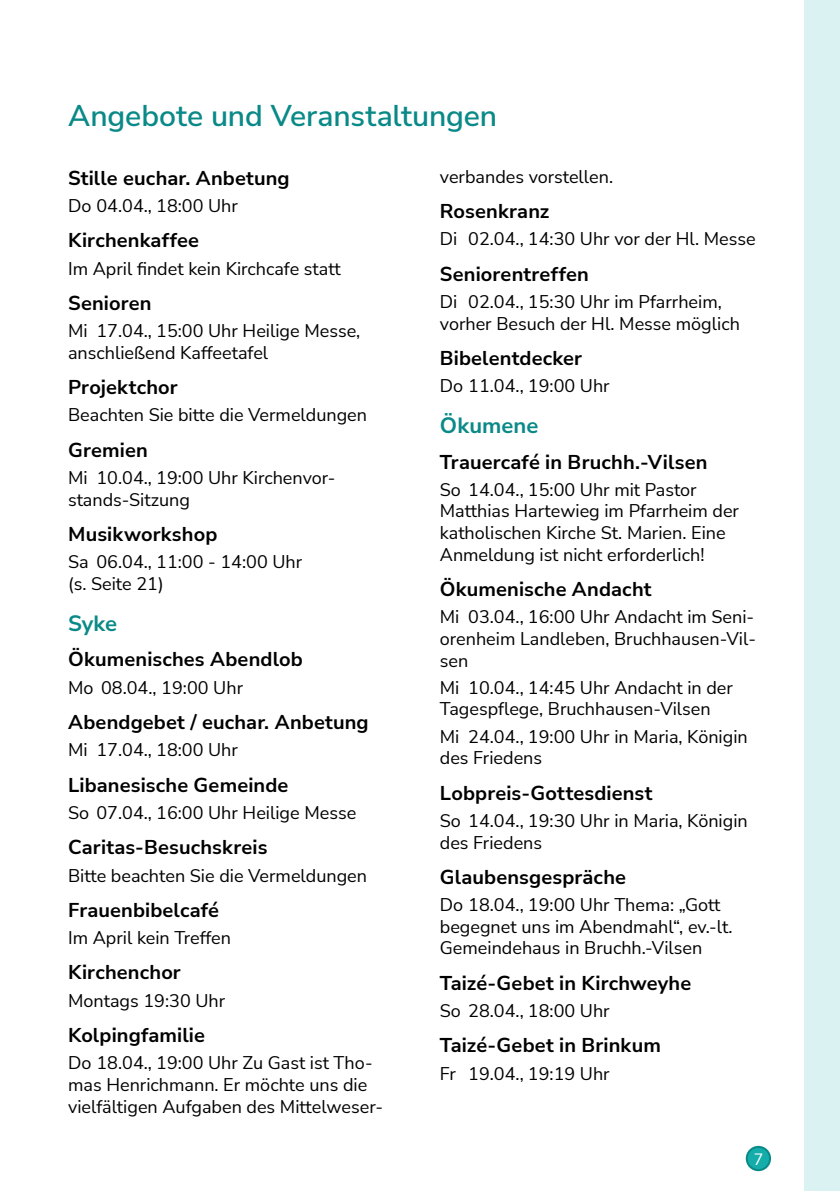
<style>
.page{position:relative;width:840px;height:1191px;background:#fff}
.page>*{position:absolute;margin:0;border:0;box-sizing:border-box;transform-origin:0 0}
.t1{font:600 30px "Nunito Sans";letter-spacing:-.005em;color:#098987}
.t2{font:700 22px "Nunito Sans";color:#098987}
.t3{font:700 20px "Nunito Sans";letter-spacing:.005em;color:#000}
.t4{font:18px/21.6px "Nunito Sans";color:#000}
.t5{font:16px "Nunito Sans";color:#fff}
</style>
<div class="page">
<div style="left:746px;top:1146px;width:23px;height:24px;background:#14adaa;border-radius:50%"></div>
<div style="left:745px;top:1145px;width:25px;height:26px;border:2px solid #098987;border-radius:50%"></div>
<div style="left:803px;top:0;width:36px;height:1191px;background:#dbf2f2"></div>
<h1 class="t1" style="left:68px;top:104px;width:430px">Angebote und Veranstaltungen</h1>
<p class="t3" style="left:68px;top:167px;width:223px">Stille euchar. Anbetung</p>
<p class="t4" style="left:68px;top:195px;width:171px">Do 04.04., 18:00 Uhr</p>
<p class="t3" style="left:68px;top:229px;width:132px">Kirchenkaffee</p>
<p class="t4" style="left:68px;top:257px;width:274px">Im April findet kein Kirchcafe statt</p>
<p class="t3" style="left:68px;top:292px;width:85px">Senioren</p>
<p class="t4" style="left:68px;top:320px;width:293px">Mi 17.04., 15:00 Uhr Heilige Messe, anschließend Kaffeetafel</p>
<p class="t3" style="left:68px;top:376px;width:111px">Projektchor</p>
<p class="t4" style="left:68px;top:404px;width:300px">Beachten Sie bitte die Vermeldungen</p>
<p class="t3" style="left:68px;top:439px;width:81px">Gremien</p>
<p class="t4" style="left:68px;top:467px;width:269px">Mi 10.04., 19:00 Uhr Kirchenvor&shy;stands-Sitzung</p>
<p class="t3" style="left:68px;top:523px;width:151px">Musikworkshop</p>
<p class="t4" style="left:68px;top:551px;width:235px">Sa 06.04., 11:00 - 14:00 Uhr (s. Seite 21)</p>
<p class="t2" style="left:68px;top:611px;width:50px">Syke</p>
<p class="t3" style="left:68px;top:648px;width:236px">Ökumenisches Abendlob</p>
<p class="t4" style="left:68px;top:676px;width:176px">Mo 08.04., 19:00 Uhr</p>
<p class="t3" style="left:68px;top:711px;width:302px">Abendgebet / euchar. Anbetung</p>
<p class="t4" style="left:68px;top:739px;width:171px">Mi 17.04., 18:00 Uhr</p>
<p class="t3" style="left:68px;top:773px;width:222px">Libanesische Gemeinde</p>
<p class="t4" style="left:68px;top:801px;width:289px">So 07.04., 16:00 Uhr Heilige Messe</p>
<p class="t3" style="left:68px;top:836px;width:201px">Caritas-Besuchskreis</p>
<p class="t4" style="left:68px;top:864px;width:300px">Bitte beachten Sie die Vermeldungen</p>
<p class="t3" style="left:68px;top:898px;width:152px">Frauenbibelcafé</p>
<p class="t4" style="left:68px;top:927px;width:164px">Im April kein Treffen</p>
<p class="t3" style="left:68px;top:961px;width:114px">Kirchenchor</p>
<p class="t4" style="left:68px;top:989px;width:158px">Montags 19:30 Uhr</p>
<p class="t3" style="left:68px;top:1024px;width:138px">Kolpingfamilie</p>
<p class="t4" style="left:68px;top:1052px;width:316px">Do 18.04., 19:00 Uhr Zu Gast ist Tho&shy;mas Henrichmann. Er möchte uns die vielfältigen Aufgaben des Mittelweser-</p>
<p class="t4" style="left:439px;top:166px;width:175px">verbandes vorstellen.</p>
<p class="t3" style="left:439px;top:200px;width:111px">Rosenkranz</p>
<p class="t4" style="left:439px;top:228px;width:317px">Di 02.04., 14:30 Uhr vor der Hl. Messe</p>
<p class="t3" style="left:439px;top:262px;width:150px">Seniorentreffen</p>
<p class="t4" style="left:439px;top:291px;width:301px">Di 02.04., 15:30 Uhr im Pfarrheim, vorher Besuch der Hl. Messe möglich</p>
<p class="t3" style="left:439px;top:347px;width:143px">Bibelentdecker</p>
<p class="t4" style="left:439px;top:375px;width:171px">Do 11.04., 19:00 Uhr</p>
<p class="t2" style="left:439px;top:413px;width:100px">Ökumene</p>
<p class="t3" style="left:439px;top:450px;width:269px">Trauercafé in Bruchh.-Vilsen</p>
<p class="t4" style="left:439px;top:479px;width:300px">So 14.04., 15:00 Uhr mit Pastor Matthias Hartewieg im Pfarrheim der katholischen Kirche St. Marien. Eine Anmeldung ist nicht erforderlich!</p>
<p class="t3" style="left:439px;top:578px;width:213px">Ökumenische Andacht</p>
<p class="t4" style="left:439px;top:606px;width:317px;text-align:justify">Mi 03.04., 16:00 Uhr Andacht im Seni&shy;orenheim Landleben, Bruchhausen-Vil&shy;sen</p>
<p class="t4" style="left:439px;top:676px;width:294px">Mi 10.04., 14:45 Uhr Andacht in der<br>Tagespflege, Bruchhausen-Vilsen</p>
<p class="t4" style="left:439px;top:725px;width:309px">Mi 24.04., 19:00 Uhr in Maria, Königin des Friedens</p>
<p class="t3" style="left:439px;top:781px;width:214px">Lobpreis-Gottesdienst</p>
<p class="t4" style="left:439px;top:810px;width:309px">So 14.04., 19:30 Uhr in Maria, Königin des Friedens</p>
<p class="t3" style="left:439px;top:865px;width:187px">Glaubensgespräche</p>
<p class="t4" style="left:439px;top:894px;width:294px">Do 18.04., 19:00 Uhr Thema: „Gott begegnet uns im Abendmahl“, ev.-lt.<br>Gemeindehaus in Bruchh.-Vilsen</p>
<p class="t3" style="left:439px;top:971px;width:253px">Taizé-Gebet in Kirchweyhe</p>
<p class="t4" style="left:439px;top:1000px;width:171px">So 28.04., 18:00 Uhr</p>
<p class="t3" style="left:439px;top:1034px;width:222px">Taizé-Gebet in Brinkum</p>
<p class="t4" style="left:439px;top:1062px;width:171px">Fr 19.04., 19:19 Uhr</p>
<p class="t5" style="left:753px;top:1150px;width:11px">7</p>
</div>
